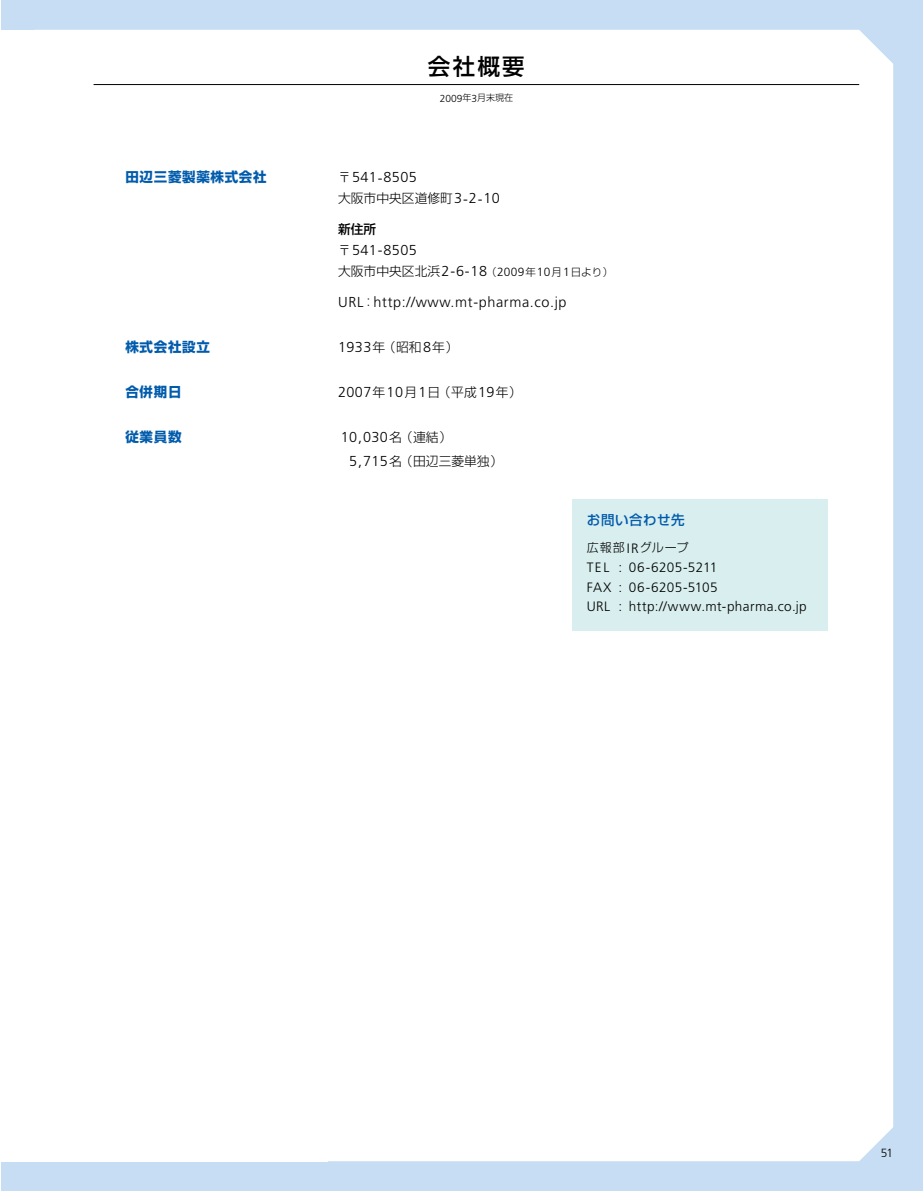
<style>
.page{position:relative;width:923px;height:1191px;background:#fff}
.page>*{position:absolute;margin:0;border:0;box-sizing:border-box;transform-origin:0 0}
.t1{font:500 22.5px "Shin Go";color:#000}
.t2{font:300 14.4px "Frutiger";letter-spacing:.025em;color:#000}
.t3{font:300 14.4px "Frutiger";letter-spacing:.045em;color:#000}
.t4{font:300 13.5px/19.5px "Frutiger";letter-spacing:.03em;color:#000}
.t5{font:700 13.5px "Shin Go";letter-spacing:.05em;color:#005bac}
.t6{font:500 13.5px "Shin Go";letter-spacing:.04em;color:#005bac}
.t7{font:300 12.75px "Shin Go";color:#000}
.t8{font:500 12.75px "Shin Go";color:#000}
.t9{font:300 12px "Shin Go";letter-spacing:.07em;color:#000}
.t10{font:300 11.85px "Frutiger";color:#000}
.t11{font:300 10.2px "Frutiger";color:#000}
.s1{font-family:"Shin Go";font-size:9px}
.s2{font-family:"Shin Go";font-size:12.75px}
.s3{font-family:"Frutiger";font-size:14.4px}
.s4{font-size:10.5px}
.s5{font-family:"Frutiger";font-size:11.85px}
.s6{font-family:"Frutiger";font-size:13.5px}
</style>
<div class="page">
<div style="left:1px;top:0;width:922px;height:1191px;background:#c7ddf3"></div>
<div style="left:327px;top:30px;width:566px;height:1131px;background:#fff"></div>
<div style="left:1px;top:30px;width:326px;height:1131px;background:#fff"></div>
<hr style="left:94px;top:84px;width:765px;height:1px;background:#000">
<div style="left:572px;top:499px;width:255px;height:132px;background:#d9eeee"></div>
<h1 class="t1" style="left:428px;top:52px;width:98px">会社概要</h1>
<p class="t11" style="left:440px;top:92px;width:75px">2009<span class="s1">年</span>3<span class="s1">月末現在</span></p>
<p class="t5" style="left:125px;top:168px;width:143px">田辺三菱製薬株式会社</p>
<p class="t2" style="left:338px;top:169px;width:80px"><span class="s2">〒</span>541-8505</p>
<p class="t7" style="left:338px;top:190px;width:163px">大阪市中央区道修町<span class="s3">3-2-10</span></p>
<p class="t8" style="left:338px;top:221px;width:40px">新住所</p>
<p class="t2" style="left:338px;top:242px;width:80px"><span class="s2">〒</span>541-8505</p>
<p class="t7" style="left:338px;top:263px;width:277px">大阪市中央区北浜<span class="s3">2-6-18</span><span class="s4">（</span><span class="s5">2009</span><span class="s4">年</span><span class="s5">10</span><span class="s4">月</span><span class="s5">1</span><span class="s4">日より）</span></p>
<p class="t3" style="left:338px;top:294px;width:230px">URL<span class="s2">：</span>http://www.mt-pharma.co.jp</p>
<p class="t5" style="left:125px;top:337px;width:86px">株式会社設立</p>
<p class="t7" style="left:338px;top:339px;width:122px"><span class="s3">1933</span>年（昭和<span class="s3">8</span>年）</p>
<p class="t5" style="left:125px;top:382px;width:58px">合併期日</p>
<p class="t2" style="left:338px;top:384px;width:185px">2007<span class="s2">年</span>10<span class="s2">月</span>1<span class="s2">日（平成</span>19<span class="s2">年）</span></p>
<p class="t5" style="left:125px;top:427px;width:58px">従業員数</p>
<p class="t2" style="left:341px;top:429px;width:113px">10,030<span class="s2">名（連結）</span></p>
<p class="t7" style="left:349px;top:452px;width:155px"><span class="s3">5,715</span>名（田辺三菱単独）</p>
<p class="t6" style="left:587px;top:511px;width:99px">お問い合わせ先</p>
<p class="t9" style="left:587px;top:540px;width:103px">広報部 <span class="s6">IR</span>グループ</p>
<p class="t4" style="left:587px;top:558px;width:221px">TEL : 06-6205-5211<br>FAX : 06-6205-5105<br>URL : http://www.mt-pharma.co.jp</p>
<p class="t10" style="left:880px;top:1145px;width:14px">51</p>
</div>
